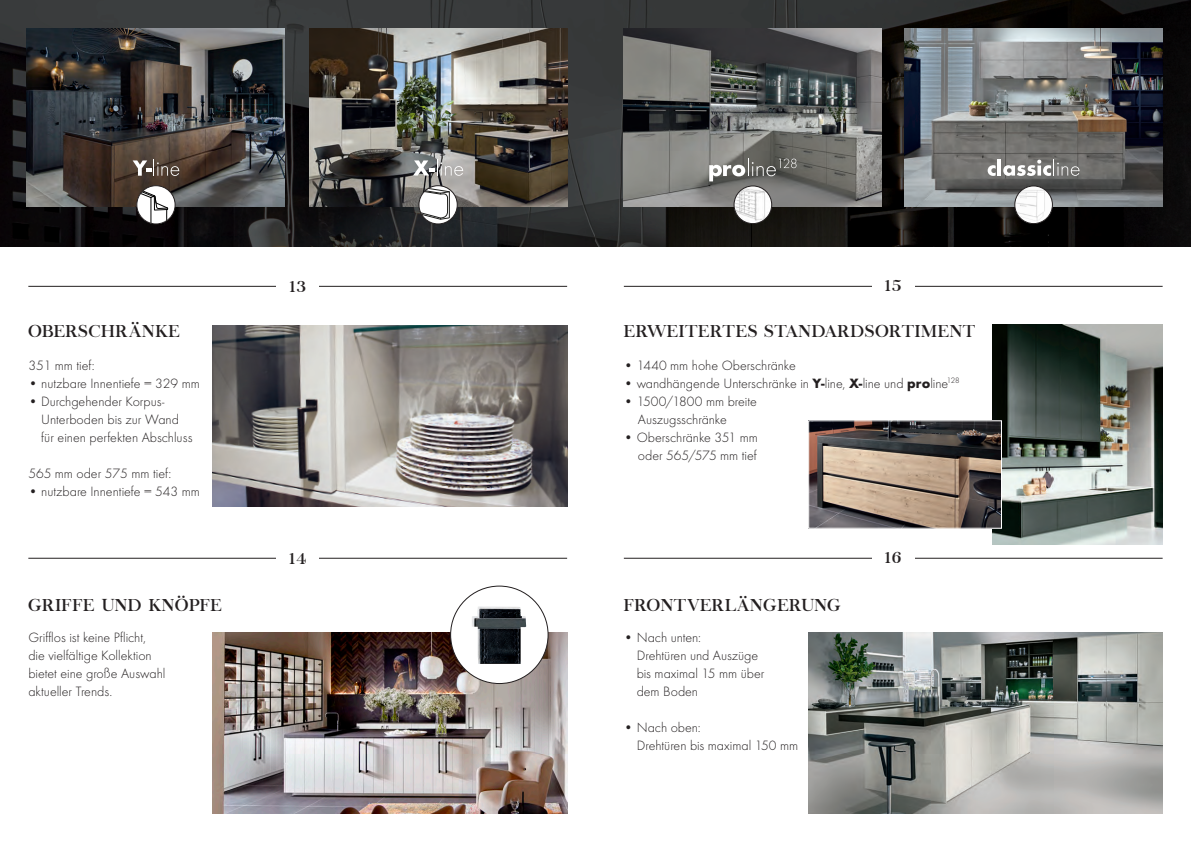
<style>
.page{position:relative;width:1191px;height:842px;background:#fff}
.page>*{position:absolute;margin:0;border:0;box-sizing:border-box;transform-origin:0 0}
.t1{font:18px "Chapaza";letter-spacing:.07em;color:#231f20}
.t2{font:17px "Chapaza";letter-spacing:.04em;color:#231f20}
.t3{font:300 14px/18px "Futura";color:#231f20}
.s1{font-weight:700}
</style>
<div class="page">
<hr style="left:28px;top:286px;width:539px;height:1px;background:#231f20">
<div style="left:276px;top:279px;width:43px;height:20px;background:#fff"></div>
<hr style="left:28px;top:558px;width:539px;height:1px;background:#231f20">
<div style="left:276px;top:551px;width:43px;height:20px;background:#fff"></div>
<img style="left:213px;top:325px;width:354px;height:181px">
<img style="left:213px;top:632px;width:354px;height:182px">
<div style="left:450px;top:586px;width:98px;height:97px;background:#fff;border-radius:50%"></div>
<img style="left:472px;top:606px;width:54px;height:58px">
<hr style="left:624px;top:286px;width:538px;height:1px;background:#231f20">
<div style="left:872px;top:278px;width:42px;height:20px;background:#fff"></div>
<hr style="left:624px;top:558px;width:538px;height:1px;background:#231f20">
<div style="left:872px;top:550px;width:42px;height:20px;background:#fff"></div>
<img style="left:808px;top:632px;width:354px;height:182px">
<img style="left:992px;top:325px;width:170px;height:219px">
<img style="left:810px;top:422px;width:190px;height:105px">
<div style="left:808px;top:420px;width:194px;height:109px;border:1px solid #fff"></div>
<svg style="left:0;top:0;width:595px;height:247px"></svg>
<img style="left:309px;top:28px;width:258px;height:179px">
<img style="left:27px;top:28px;width:258px;height:179px">
<svg style="left:419px;top:186px;width:38px;height:38px"></svg>
<svg style="left:419px;top:188px;width:30px;height:32px"></svg>
<div style="left:418px;top:185px;width:40px;height:39px;border:1px solid #231f20;border-radius:50%"></div>
<svg style="left:137px;top:186px;width:38px;height:38px"></svg>
<div style="left:136px;top:185px;width:40px;height:39px;border:1px solid #231f20;border-radius:50%"></div>
<svg style="left:413px;top:159px;width:50px;height:17px"></svg>
<svg style="left:133px;top:159px;width:46px;height:17px"></svg>
<svg style="left:595px;top:0;width:596px;height:247px"></svg>
<img style="left:624px;top:28px;width:258px;height:179px">
<img style="left:904px;top:28px;width:258px;height:179px">
<img style="left:734px;top:186px;width:37px;height:38px;border-radius:19px">
<div style="left:733px;top:185px;width:39px;height:39px;border:1px solid #231f20;border-radius:50%"></div>
<img style="left:1014px;top:186px;width:38px;height:38px;border-radius:19px">
<div style="left:1014px;top:185px;width:39px;height:39px;border:1px solid #231f20;border-radius:50%"></div>
<svg style="left:709px;top:159px;width:87px;height:22px"></svg>
<svg style="left:987px;top:165px;width:8px;height:11px"></svg>
<hr style="left:997px;top:159px;width:4px;height:17px;background:#fff">
<svg style="left:1003px;top:159px;width:76px;height:17px"></svg>
<p class="t2" style="left:28px;top:321px;width:153px">OBERSCHRÄNKE</p>
<p class="t3" style="left:28px;top:356px;width:68px">351 mm tief:</p>
<p class="t3" style="left:28px;top:374px;width:173px">• nutzbare Innentiefe = 329 mm</p>
<p class="t3" style="left:41px;top:392px;width:153px;text-indent:-13px">• Durchgehender Korpus-<br>Unterboden bis zur Wand für einen perfekten Abschluss</p>
<p class="t3" style="left:28px;top:464px;width:144px">565 mm oder 575 mm tief:</p>
<p class="t3" style="left:28px;top:482px;width:173px">• nutzbare Innentiefe = 543 mm</p>
<p class="t2" style="left:28px;top:595px;width:195px">GRIFFE UND KNÖPFE</p>
<p class="t3" style="left:28px;top:628px;width:139px">Grifflos ist keine Pflicht, die vielfältige Kollektion bietet eine große Auswahl aktueller Trends.</p>
<p class="t1" style="left:290px;top:275px;width:17px">13</p>
<p class="t1" style="left:289px;top:547px;width:18px">14</p>
<p class="t1" style="left:885px;top:275px;width:17px">15</p>
<p class="t2" style="left:624px;top:321px;width:353px">ERWEITERTES STANDARDSORTIMENT</p>
<p class="t3" style="left:624px;top:356px;width:174px">• 1440 mm hohe Oberschränke</p>
<p class="t3" style="left:624px;top:374px;width:337px">• wandhängende Unterschränke in <span class="s1">Y-</span>line, <span class="s1">X-</span>line und <span class="s1">pro</span>line<sup>128</sup></p>
<p class="t3" style="left:638px;top:392px;width:120px;text-indent:-14px">• 1500/1800 mm breite<br>Auszugsschränke</p>
<p class="t3" style="left:624px;top:428px;width:135px;text-align:right">• Oberschränke 351 mm oder 565/575 mm tief</p>
<p class="t2" style="left:624px;top:595px;width:218px">FRONTVERLÄNGERUNG</p>
<p class="t3" style="left:636px;top:628px;width:129px;text-indent:-13px">• Nach unten:<br>Drehtüren und Auszüge bis maximal 15 mm über dem Boden</p>
<p class="t3" style="left:636px;top:718px;width:163px;text-indent:-13px">• Nach oben:<br>Drehtüren bis maximal 150 mm</p>
<p class="t1" style="left:885px;top:546px;width:17px">16</p>
</div>
